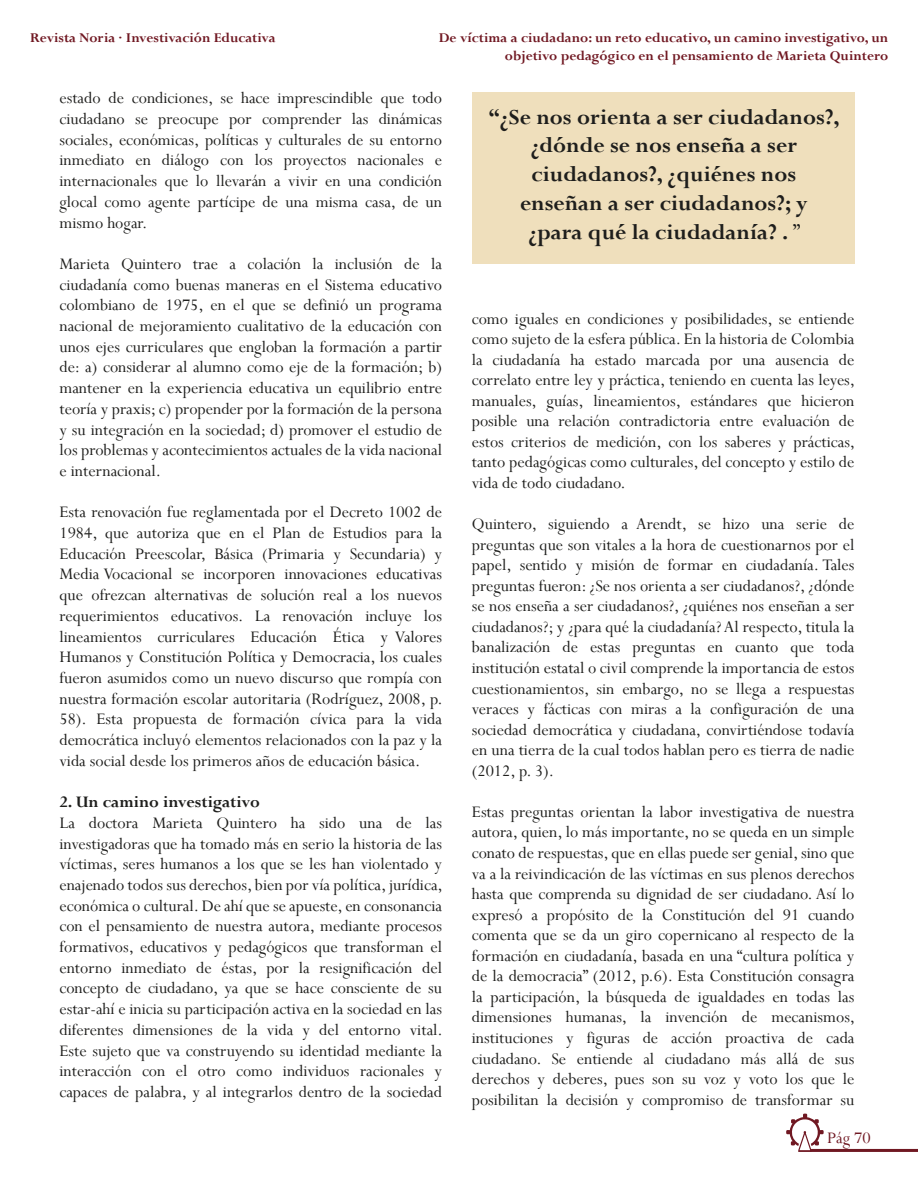
<style>
.page{position:relative;width:918px;height:1188px;background:#fff}
.page>*{position:absolute;margin:0;border:0;box-sizing:border-box;transform-origin:0 0}
.t1{font:700 24px/28.8px "Perpetua";color:#1e1e1c;text-align:center}
.t2{font:18px/20.7px "Perpetua";color:#1e1e1c;text-align:justify}
.t3{font:700 18px "Perpetua";color:#1e1e1c}
.t4{font:18px "Perpetua";color:#701822}
.t5{font:700 15px/18px "Perpetua";color:#701822;text-align:right}
.s1{font-weight:400}
</style>
<div class="page">
<div style="left:472px;top:92px;width:383px;height:172px;background:#efdfbc"></div>
<svg style="left:786px;top:1114px;width:38px;height:38px"></svg>
<hr style="left:810px;top:1149px;width:108px;height:3px;background:#701822">
<p class="t5" style="left:439px;top:28px;width:451px">De víctima a ciudadano: un reto educativo, un camino investigativo, un objetivo pedagógico en el pensamiento de Marieta Quintero</p>
<p class="t2" style="left:59px;top:88px;width:384px">estado de condiciones, se hace imprescindible que todo ciudadano se preocupe por comprender las dinámicas sociales, económicas, políticas y culturales de su entorno inmediato en diálogo con los proyectos nacionales e internacionales que lo llevarán a vivir en una condición glocal como agente partícipe de una misma casa, de un mismo hogar.</p>
<p class="t2" style="left:59px;top:253px;width:384px">Marieta Quintero trae a colación la inclusión de la ciudadanía como buenas maneras en el Sistema educativo colombiano de 1975, en el que se definió un programa nacional de mejoramiento cualitativo de la educación con unos ejes curriculares que engloban la formación a partir de: a) considerar al alumno como eje de la formación; b) mantener en la experiencia educativa un equilibrio entre teoría y praxis; c) propender por la formación de la persona y su integración en la sociedad; d) promover el estudio de los problemas y acontecimientos actuales de la vida nacional e internacional.</p>
<p class="t2" style="left:59px;top:502px;width:385px">Esta renovación fue reglamentada por el Decreto 1002 de 1984, que autoriza que en el Plan de Estudios para la Educación Preescolar, Básica (Primaria y Secundaria) y Media Vocacional se incorporen innovaciones educativas que ofrezcan alternativas de solución real a los nuevos requerimientos educativos. La renovación incluye los lineamientos curriculares Educación Ética y Valores Humanos y Constitución Política y Democracia, los cuales fueron asumidos como un nuevo discurso que rompía con nuestra formación escolar autoritaria (Rodríguez, 2008, p.<br>58). Esta propuesta de formación cívica para la vida democrática incluyó elementos relacionados con la paz y la vida social desde los primeros años de educación básica.</p>
<p class="t3" style="left:59px;top:791px;width:202px">2. Un camino investigativo</p>
<p class="t2" style="left:59px;top:812px;width:385px">La doctora Marieta Quintero ha sido una de las investigadoras que ha tomado más en serio la historia de las víctimas, seres humanos a los que se les han violentado y enajenado todos sus derechos, bien por vía política, jurídica, económica o cultural. De ahí que se apueste, en consonancia con el pensamiento de nuestra autora, mediante procesos formativos, educativos y pedagógicos que transforman el entorno inmediato de éstas, por la resignificación del concepto de ciudadano, ya que se hace consciente de su estar-ahí e inicia su participación activa en la sociedad en las diferentes dimensiones de la vida y del entorno vital.<br>Este sujeto que va construyendo su identidad mediante la interacción con el otro como individuos racionales y capaces de palabra, y al integrarlos dentro de la sociedad</p>
<p class="t5" style="left:30px;top:29px;width:247px">Revista Noria · Investivación Educativa</p>
<h1 class="t1" style="left:489px;top:102px;width:352px">“¿Se nos orienta a ser ciudadanos?, ¿dónde se nos enseña a ser ciudadanos?, ¿quiénes nos enseñan a ser ciudadanos?; y<br>¿para qué la ciudadanía? . <span class="s1">”</span></h1>
<p class="t2" style="left:472px;top:308px;width:385px">como iguales en condiciones y posibilidades, se entiende como sujeto de la esfera pública. En la historia de Colombia la ciudadanía ha estado marcada por una ausencia de correlato entre ley y práctica, teniendo en cuenta las leyes, manuales, guías, lineamientos, estándares que hicieron posible una relación contradictoria entre evaluación de estos criterios de medición, con los saberes y prácticas, tanto pedagógicas como culturales, del concepto y estilo de vida de todo ciudadano.</p>
<p class="t2" style="left:472px;top:513px;width:384px">Quintero, siguiendo a Arendt, se hizo una serie de preguntas que son vitales a la hora de cuestionarnos por el papel, sentido y misión de formar en ciudadanía. Tales preguntas fueron: ¿Se nos orienta a ser ciudadanos?, ¿dónde se nos enseña a ser ciudadanos?, ¿quiénes nos enseñan a ser ciudadanos?; y ¿para qué la ciudadanía? Al respecto, titula la banalización de estas preguntas en cuanto que toda institución estatal o civil comprende la importancia de estos cuestionamientos, sin embargo, no se llega a respuestas veraces y fácticas con miras a la configuración de una sociedad democrática y ciudadana, convirtiéndose todavía en una tierra de la cual todos hablan pero es tierra de nadie (2012, p. 3).</p>
<p class="t2" style="left:472px;top:801px;width:385px">Estas preguntas orientan la labor investigativa de nuestra autora, quien, lo más importante, no se queda en un simple conato de respuestas, que en ellas puede ser genial, sino que va a la reivindicación de las víctimas en sus plenos derechos hasta que comprenda su dignidad de ser ciudadano. Así lo expresó a propósito de la Constitución del 91 cuando comenta que se da un giro copernicano al respecto de la formación en ciudadanía, basada en una “cultura política y de la democracia” (2012, p.6). Esta Constitución consagra la participación, la búsqueda de igualdades en todas las dimensiones humanas, la invención de mecanismos, instituciones y figuras de acción proactiva de cada ciudadano. Se entiende al ciudadano más allá de sus derechos y deberes, pues son su voz y voto los que le posibilitan la decisión y compromiso de transformar su</p>
<p class="t4" style="left:827px;top:1126px;width:45px">Pág 70</p>
</div>
